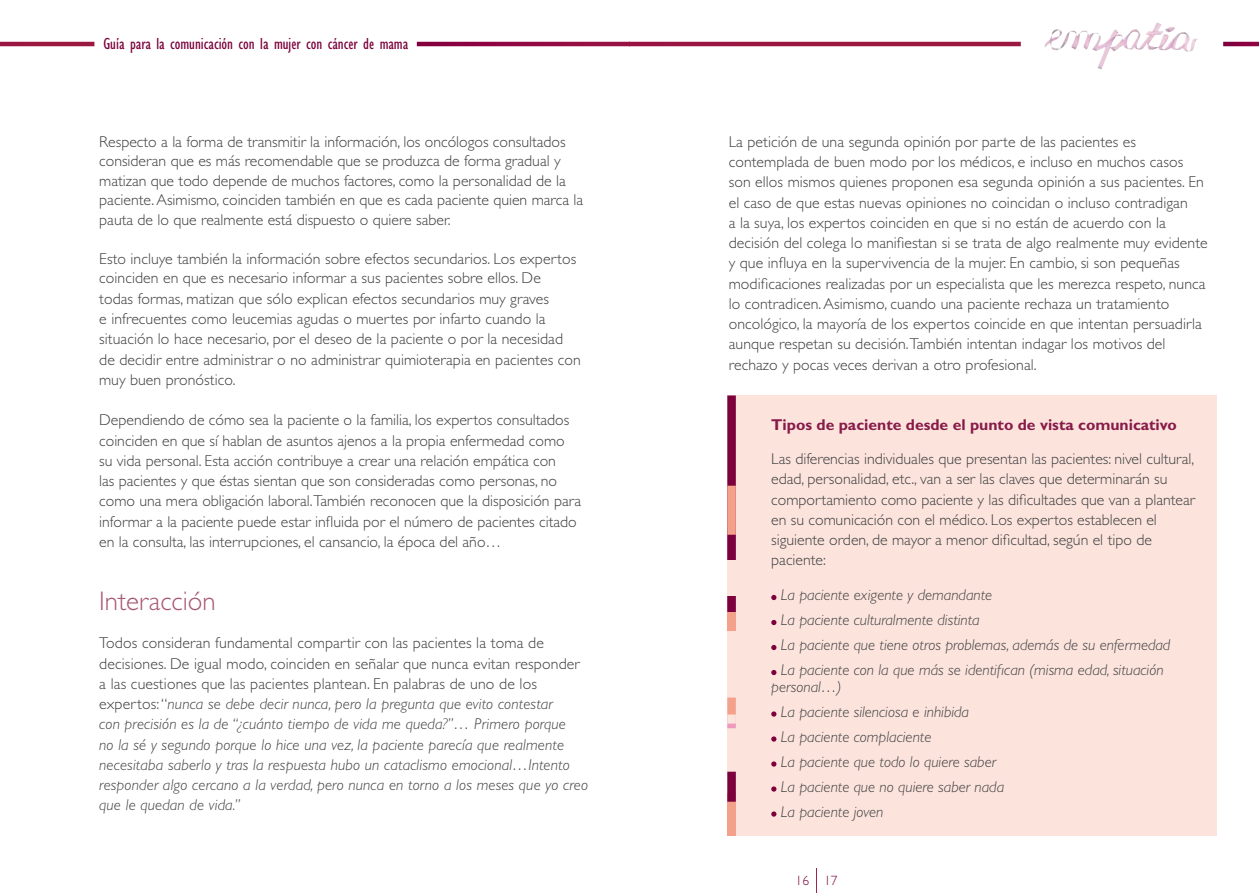
<style>
.page{position:relative;width:1259px;height:893px;background:#fff}
.page>*{position:absolute;margin:0;border:0;box-sizing:border-box;transform-origin:0 0}
.t1{font:300 27px "Gill Sans Std";color:#a75773}
.t2{font:condensed 16.5px "Gill Sans Std";color:#7b003b}
.t3{font:300 15.75px/20.2px "Gill Sans Std";letter-spacing:.005em;color:#3e3e40}
.t4{font:italic 300 15.75px/25px "Gill Sans Std";color:#3e3e40}
.t5{font:700 15.75px "Gill Sans Std";color:#871b49}
.t6{font:300 13.5px "Gill Sans Std";color:#7b003b}
.s1{font-style:normal}
</style>
<div class="page">
<svg style="left:417px;top:42px;width:212px;height:4px"></svg>
<hr style="left:0;top:42px;width:94px;height:4px;background:#9b1841">
<svg style="left:816px;top:868px;width:1px;height:25px"></svg>
<img style="left:1070px;top:24px;width:86px;height:25px">
<hr style="left:629px;top:42px;width:391px;height:4px;background:#9b1841">
<svg style="left:1223px;top:42px;width:36px;height:4px"></svg>
<div style="left:727px;top:395px;width:489px;height:441px;background:#fce4dd"></div>
<svg style="left:771px;top:595px;width:5px;height:5px"></svg>
<svg style="left:771px;top:620px;width:5px;height:5px"></svg>
<svg style="left:771px;top:645px;width:5px;height:5px"></svg>
<svg style="left:771px;top:670px;width:5px;height:5px"></svg>
<svg style="left:771px;top:711px;width:5px;height:6px"></svg>
<svg style="left:771px;top:736px;width:5px;height:6px"></svg>
<svg style="left:771px;top:761px;width:5px;height:6px"></svg>
<svg style="left:771px;top:786px;width:5px;height:6px"></svg>
<svg style="left:771px;top:811px;width:5px;height:6px"></svg>
<div style="left:727px;top:395px;width:9px;height:223px;background:#7b003b"></div>
<div style="left:727px;top:486px;width:9px;height:49px;background:#f3a18b"></div>
<div style="left:727px;top:793px;width:9px;height:43px;background:#f3a18b"></div>
<div style="left:727px;top:612px;width:9px;height:19px;background:#f3a18b"></div>
<div style="left:727px;top:560px;width:9px;height:36px;background:#fce4dd"></div>
<div style="left:727px;top:716px;width:9px;height:12px;background:#ee9abe"></div>
<div style="left:727px;top:698px;width:9px;height:18px;background:#f3a18b"></div>
<div style="left:727px;top:714px;width:9px;height:10px;background:#fce4dd"></div>
<div style="left:727px;top:772px;width:9px;height:30px;background:#7b003b"></div>
<p class="t2" style="left:103px;top:35px;width:306px">Guía para la comunicación con la mujer con cáncer de mama</p>
<p class="t3" style="left:99px;top:132px;width:485px;line-height:19.5px">Respecto a la forma de transmitir la información, los oncólogos consultados consideran que es más recomendable que se produzca de forma gradual y matizan que todo depende de muchos factores, como la personalidad de la paciente. Asimismo, coinciden también en que es cada paciente quien marca la pauta de lo que realmente está dispuesto o quiere saber.</p>
<p class="t3" style="left:99px;top:249px;width:483px">Esto incluye también la información sobre efectos secundarios. Los expertos coinciden en que es necesario informar a sus pacientes sobre ellos. De<br>todas formas, matizan que sólo explican efectos secundarios muy graves<br>e infrecuentes como leucemias agudas o muertes por infarto cuando la situación lo hace necesario, por el deseo de la paciente o por la necesidad de decidir entre administrar o no administrar quimioterapia en pacientes con muy buen pronóstico.</p>
<p class="t3" style="left:99px;top:410px;width:483px">Dependiendo de cómo sea la paciente o la familia, los expertos consultados coinciden en que sí hablan de asuntos ajenos a la propia enfermedad como su vida personal. Esta acción contribuye a crear una relación empática con<br>las pacientes y que éstas sientan que son consideradas como personas, no como una mera obligación laboral.También reconocen que la disposición para informar a la paciente puede estar influida por el número de pacientes citado en la consulta, las interrupciones, el cansancio, la época del año…</p>
<h1 class="t1" style="left:99px;top:586px;width:118px">Interacción</h1>
<p class="t4" style="left:99px;top:633px;width:490px;line-height:20.2px"><span class="s1">Todos consideran fundamental compartir con las pacientes la toma de decisiones. De igual modo, coinciden en señalar que nunca evitan responder a las cuestiones que las pacientes plantean. En palabras de uno de los expertos: “</span>nunca se debe decir nunca, pero la pregunta que evito contestar<br>con precisión es la de “¿cuánto tiempo de vida me queda?”… Primero porque<br>no la sé y segundo porque lo hice una vez, la paciente parecía que realmente necesitaba saberlo y tras la respuesta hubo un cataclismo emocional…Intento responder algo cercano a la verdad, pero nunca en torno a los meses que yo creo que le quedan de vida.”</p>
<p class="t3" style="left:729px;top:132px;width:480px">La petición de una segunda opinión por parte de las pacientes es contemplada de buen modo por los médicos, e incluso en muchos casos son ellos mismos quienes proponen esa segunda opinión a sus pacientes. En el caso de que estas nuevas opiniones no coincidan o incluso contradigan<br>a la suya, los expertos coinciden en que si no están de acuerdo con la decisión del colega lo manifiestan si se trata de algo realmente muy evidente y que influya en la supervivencia de la mujer. En cambio, si son pequeñas modificaciones realizadas por un especialista que les merezca respeto, nunca lo contradicen. Asimismo, cuando una paciente rechaza un tratamiento oncológico, la mayoría de los expertos coincide en que intentan persuadirla aunque respetan su decisión. También intentan indagar los motivos del rechazo y pocas veces derivan a otro profesional.</p>
<p class="t5" style="left:771px;top:416px;width:407px">Tipos de paciente desde el punto de vista comunicativo</p>
<p class="t3" style="left:771px;top:449px;width:425px">Las diferencias individuales que presentan las pacientes: nivel cultural, edad, personalidad, etc., van a ser las claves que determinarán su comportamiento como paciente y las dificultades que van a plantear en su comunicación con el médico. Los expertos establecen el siguiente orden, de mayor a menor dificultad, según el tipo de paciente:</p>
<p class="t4" style="left:781px;top:582px;width:391px">La paciente exigente y demandante<br>La paciente culturalmente distinta<br>La paciente que tiene otros problemas, además de su enfermedad La paciente con la que más se identifican (misma edad, situación</p>
<p class="t4" style="left:781px;top:674px;width:225px;text-indent:-10px">personal…)<br>La paciente silenciosa e inhibida<br>La paciente complaciente<br>La paciente que todo lo quiere saber<br>La paciente que no quiere saber nada<br>La paciente joven</p>
<p class="t6" style="left:795px;top:873px;width:44px">16 17</p>
</div>
